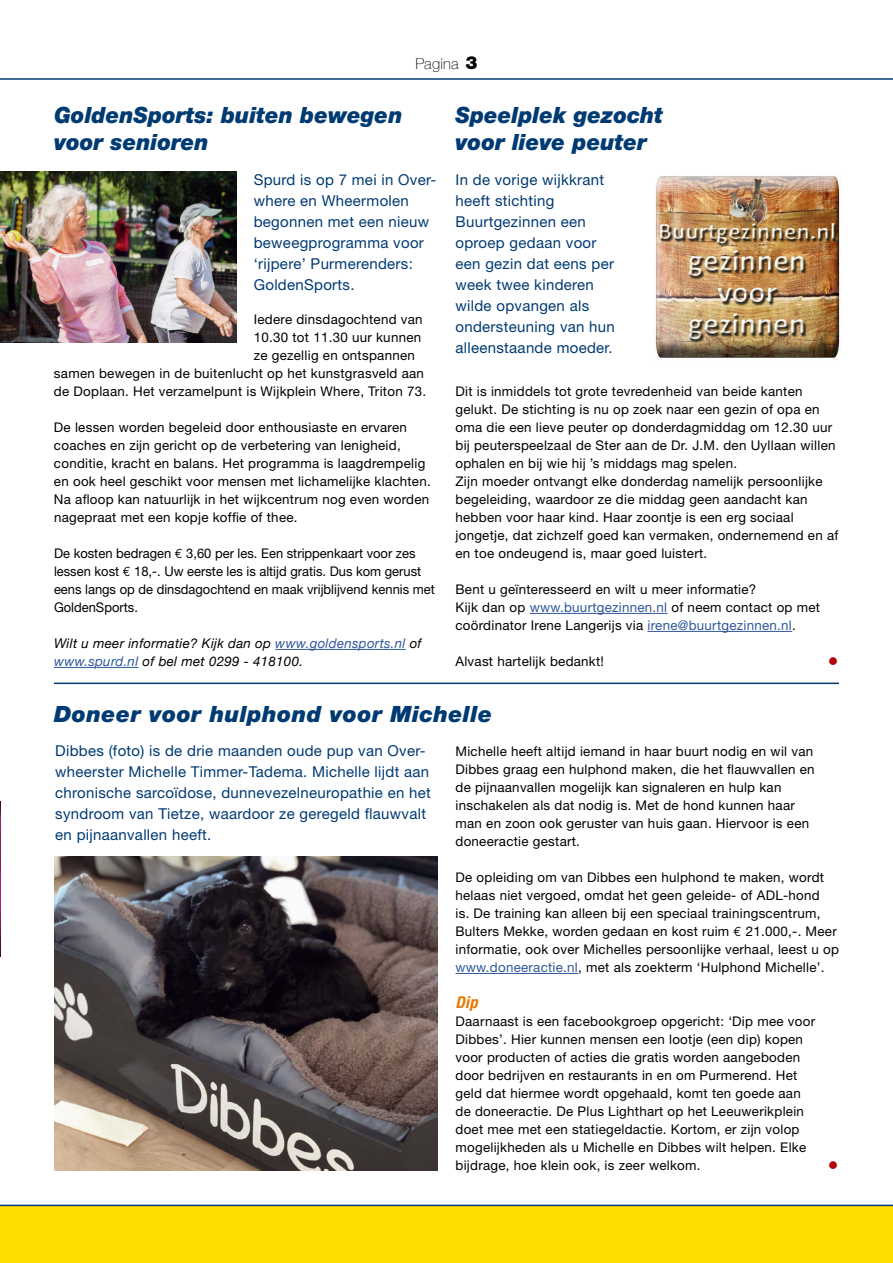
<style>
.page{position:relative;width:893px;height:1263px;background:#fff}
.page>*{position:absolute;margin:0;border:0;box-sizing:border-box;transform-origin:0 0}
.H1__Kop{font:italic 900 22.5px/27px "Helvetica Neue";color:#003a73}
.H1__Kop-2{font:italic 900 22.5px "Helvetica Neue";letter-spacing:.02em;color:#003a73}
.H2__Subkop{font:italic 700 condensed 16.35px "Helvetica Neue";color:#e87800}
.H__Introtekst{font:15px/21px "Helvetica Neue";letter-spacing:.02em;color:#003a73}
.t1{font:100 15px "Helvetica Neue";letter-spacing:.02em;color:#000}
.P__Tekst_plat{font:13.35px/18px "Helvetica Neue";letter-spacing:.02em;color:#000}
.P__Tekst_plat-2{font:13.35px/18px "Helvetica Neue";color:#000}
.P__Tekst_plat-3{font:italic 13.35px/18px "Helvetica Neue";letter-spacing:.02em;color:#000}
.P__Tekst_plat-4{font:13.35px "Wingdings";color:#b6000d}
.s1{font-weight:900;font-size:18px}
.s2{color:#30589b}
.s3{font-family:"Euro Mono"}
</style>
<div class="page">
<div style="left:0;top:1206px;width:893px;height:57px;background:#ffdc00"></div>
<hr style="left:0;top:78px;width:893px;height:2px;background:#003a73">
<hr style="left:0;top:1205px;width:893px;height:1px;background:#003a73">
<img style="left:0;top:801px;width:1px;height:156px">
<img style="left:54px;top:856px;width:383px;height:314px">
<hr style="left:275px;top:649px;width:131px;height:1px;background:#30589b">
<hr style="left:54px;top:667px;width:85px;height:1px;background:#30589b">
<img style="left:0;top:171px;width:237px;height:171px">
<hr style="left:54px;top:683px;width:785px;height:1px;background:#003a73">
<hr style="left:455px;top:973px;width:123px;height:1px;background:#30589b">
<hr style="left:530px;top:613px;width:137px;height:1px;background:#30589b">
<hr style="left:647px;top:631px;width:145px;height:1px;background:#30589b">
<img style="left:655px;top:175px;width:185px;height:183px">
<p class="t1" style="left:415px;top:52px;width:63px">Pagina <span class="s1">3</span></p>
<h1 class="H1__Kop" style="left:455px;top:101px;width:209px">Speelplek gezocht voor lieve peuter</h1>
<p class="H__Introtekst" style="left:455px;top:168px;width:161px">In de vorige wijkkrant heeft stichting<br>Buurtgezinnen een oproep gedaan voor een gezin dat eens per week twee kinderen wilde opvangen als ondersteuning van hun alleenstaande moeder.</p>
<p class="P__Tekst_plat" style="left:455px;top:382px;width:381px">Dit is inmiddels tot grote tevredenheid van beide kanten gelukt. De stichting is nu op zoek naar een gezin of opa en oma die een lieve peuter op donderdagmiddag om 12.30 uur bij peuterspeelzaal de Ster aan de Dr. J.M. den Uyllaan willen ophalen en bij wie hij ’s middags mag spelen.</p>
<p class="P__Tekst_plat" style="left:455px;top:472px;width:384px">Zijn moeder ontvangt elke donderdag namelijk persoonlijke begeleiding, waardoor ze die middag geen aandacht kan hebben voor haar kind. Haar zoontje is een erg sociaal jongetje, dat zichzelf goed kan vermaken, ondernemend en af en toe ondeugend is, maar goed luistert.</p>
<p class="P__Tekst_plat" style="left:455px;top:580px;width:302px">Bent u geïnteresseerd en wilt u meer informatie?</p>
<p class="P__Tekst_plat" style="left:455px;top:598px;width:366px">Kijk dan op <span class="s2">www.buurtgezinnen.nl</span> of neem contact op met</p>
<p class="P__Tekst_plat" style="left:455px;top:616px;width:342px">coördinator Irene Langerijs via <span class="s2">irene@buurtgezinnen.nl</span>.</p>
<p class="P__Tekst_plat" style="left:455px;top:652px;width:150px">Alvast hartelijk bedankt!</p>
<p class="P__Tekst_plat-4" style="left:828px;top:654px;width:11px">●</p>
<h1 class="H1__Kop-2" style="left:54px;top:700px;width:440px">Doneer voor hulphond voor Michelle</h1>
<p class="H__Introtekst" style="left:55px;top:740px;width:377px">Dibbes (foto) is de drie maanden oude pup van Over&shy;wheerster Michelle Timmer-Tadema. Michelle lijdt aan chronische sarcoïdose, dunnevezelneuropathie en het syndroom van Tietze, waardoor ze geregeld flauwvalt en pijnaanvallen heeft.</p>
<p class="P__Tekst_plat" style="left:455px;top:742px;width:361px">Michelle heeft altijd iemand in haar buurt nodig en wil van<br>Dibbes graag een hulphond maken, die het flauwvallen en</p>
<h1 class="H1__Kop" style="left:54px;top:101px;width:350px">GoldenSports: buiten bewegen voor senioren</h1>
<p class="H__Introtekst" style="left:254px;top:168px;width:184px">Spurd is op 7 mei in Over&shy;where en Wheermolen begonnen met een nieuw beweegprogramma voor ‘rijpere’ Purmerenders:<br>GoldenSports.</p>
<p class="P__Tekst_plat" style="left:254px;top:310px;width:170px">Iedere dinsdagochtend van</p>
<p class="P__Tekst_plat" style="left:254px;top:328px;width:169px">10.30 tot 11.30 uur kunnen</p>
<p class="P__Tekst_plat" style="left:254px;top:346px;width:163px">ze gezellig en ontspannen</p>
<p class="P__Tekst_plat" style="left:54px;top:364px;width:372px">samen bewegen in de buitenlucht op het kunstgrasveld aan</p>
<p class="P__Tekst_plat" style="left:54px;top:382px;width:374px">de Doplaan. Het verzamelpunt is Wijkplein Where, Triton 73.</p>
<p class="P__Tekst_plat" style="left:54px;top:418px;width:378px">De lessen worden begeleid door enthousiaste en ervaren coaches en zijn gericht op de verbetering van lenigheid, conditie, kracht en balans. Het programma is laagdrempelig en ook heel geschikt voor mensen met lichamelijke klachten.<br>Na afloop kan natuurlijk in het wijkcentrum nog even worden nagepraat met een kopje koffie of thee.</p>
<p class="P__Tekst_plat-2" style="left:54px;top:544px;width:382px">De kosten bedragen <span class="s3">€</span> 3,60 per les. Een strippenkaart voor zes lessen kost <span class="s3">€</span> 18,-. Uw eerste les is altijd gratis. Dus kom gerust eens langs op de dinsdagochtend en maak vrijblijvend kennis met GoldenSports.</p>
<p class="P__Tekst_plat-3" style="left:54px;top:635px;width:369px">Wilt u meer informatie? Kijk dan op <span class="s2">www.goldensports.nl</span> of <span class="s2">www.spurd.nl</span> of bel met 0299 - 418100.</p>
<p class="P__Tekst_plat" style="left:455px;top:778px;width:355px">de pijnaanvallen mogelijk kan signaleren en hulp kan inschakelen als dat nodig is. Met de hond kunnen haar man en zoon ook geruster van huis gaan. Hiervoor is een doneeractie gestart.</p>
<p class="P__Tekst_plat" style="left:455px;top:868px;width:385px">De opleiding om van Dibbes een hulphond te maken, wordt helaas niet vergoed, omdat het geen geleide- of ADL-hond<br>is. De training kan alleen bij een speciaal trainingscentrum, Bulters Mekke, worden gedaan en kost ruim <span class="s3">€</span> 21.000,-. Meer informatie, ook over Michelles persoonlijke verhaal, leest u op <span class="s2">www.doneeractie.nl</span>, met als zoekterm ‘Hulphond Michelle’.</p>
<h2 class="H2__Subkop" style="left:455px;top:992px;width:24px">Dip</h2>
<p class="P__Tekst_plat" style="left:455px;top:1012px;width:361px">Daarnaast is een facebookgroep opgericht: ‘Dip mee voor Dibbes’. Hier kunnen mensen een lootje (een dip) kopen voor producten of acties die gratis worden aangeboden door bedrijven en restaurants in en om Purmerend. Het geld dat hiermee wordt opgehaald, komt ten goede aan de doneeractie. De Plus Lighthart op het Leeuwerikplein doet mee met een statiegeldactie. Kortom, er zijn volop mogelijkheden als u Michelle en Dibbes wilt helpen. Elke bijdrage, hoe klein ook, is zeer welkom.</p>
<p class="P__Tekst_plat-4" style="left:828px;top:1158px;width:11px">●</p>
</div>
